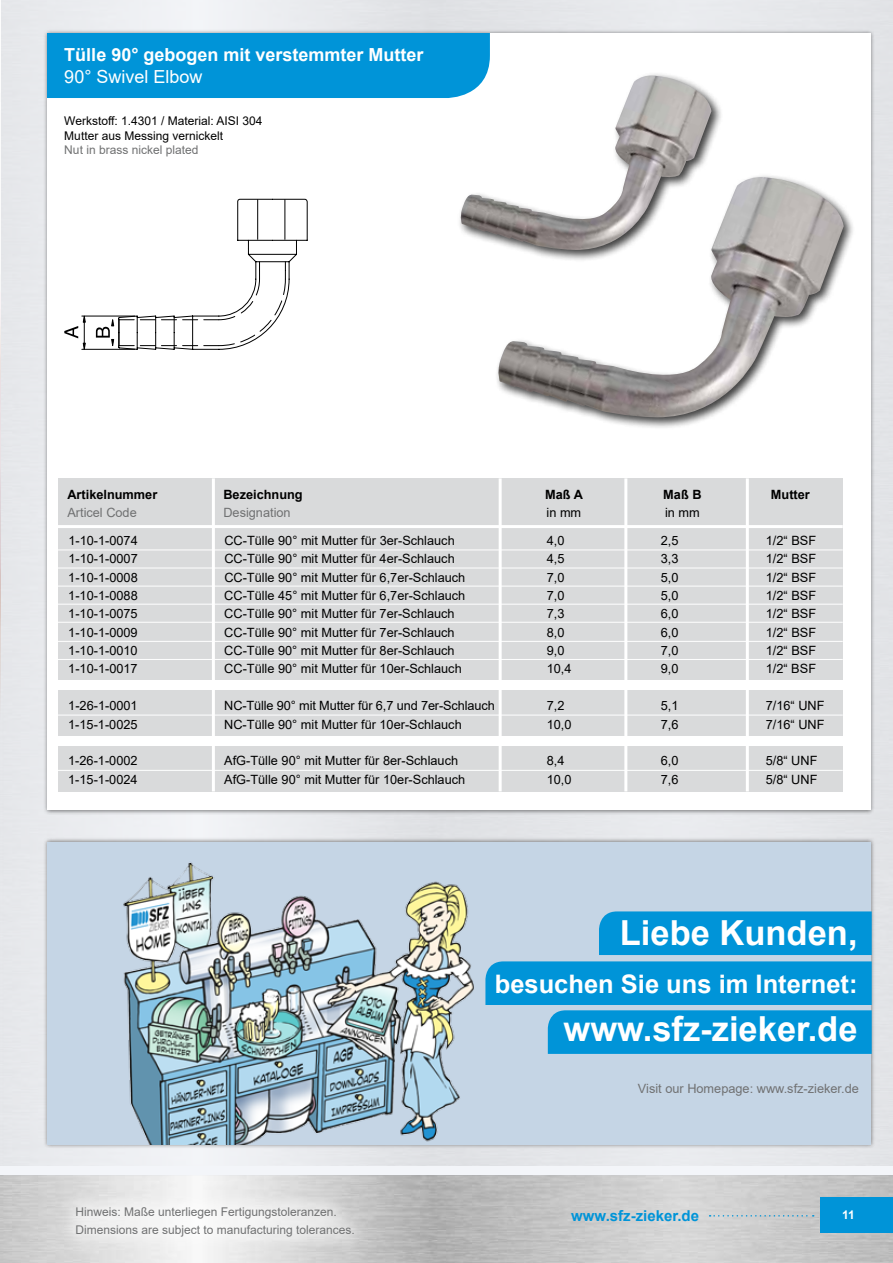
<style>
.page{position:relative;width:893px;height:1263px;background:#fff}
.page>*{position:absolute;margin:0;border:0;box-sizing:border-box;transform-origin:0 0}
.t1{font:700 34.5px "Arial";color:#fff}
.t2{font:700 25.5px "Arial";color:#fff}
.t3{font:700 18px "Arial";color:#fff}
.t4{font:18px "Arial";color:#fff}
.t5{font:700 15px "Arial";color:#0094d8}
.t6{font:12.75px "Arial";color:#000}
.t7{font:12.75px "Arial";color:#707172}
.t8{font:700 12.75px "Arial";color:#000}
.t9{font:12px/18px "Arial";color:#707172}
.t10{font:12px/14.4px "Arial";color:#000}
.t11{font:700 12px "Arial";color:#fff}
</style>
<div class="page">
<img style="left:0;top:1175px;width:893px;height:88px">
<div style="left:58px;top:1189px;width:313px;height:65px;background:#fff;opacity:.75"></div>
<div style="left:821px;top:1197px;width:72px;height:36px;background:#0094d8"></div>
<svg style="left:710px;top:1215px;width:104px;height:1px"></svg>
<img style="left:0;top:93px;width:1px;height:653px">
<div style="left:43px;top:29px;width:832px;height:786px;background:#000;opacity:.5"></div>
<div style="left:48px;top:34px;width:823px;height:776px;background:#fff"></div>
<div style="left:48px;top:34px;width:442px;height:64px;background:#0094d8"></div>
<div style="left:495px;top:173px;width:361px;height:257px;background:#000;opacity:.75"></div>
<img style="left:496px;top:177px;width:348px;height:240px">
<svg style="left:64px;top:198px;width:244px;height:152px"></svg>
<div style="left:457px;top:72px;width:267px;height:190px;background:#000;opacity:.75"></div>
<img style="left:459px;top:76px;width:252px;height:174px">
<div style="left:43px;top:837px;width:833px;height:312px;background:#000;opacity:.5"></div>
<div style="left:48px;top:842px;width:823px;height:302px;background:#c5d5e5"></div>
<div style="left:599px;top:911px;width:273px;height:44px;background:#0094d8"></div>
<svg style="left:527px;top:961px;width:345px;height:93px;background:#129ad9"></svg>
<img style="left:123px;top:862px;width:404px;height:282px">
<div style="left:58px;top:478px;width:784px;height:313px;background:#d9dadb"></div>
<hr style="left:57px;top:525px;width:786px;height:3px;background:#fff">
<hr style="left:57px;top:550px;width:786px;height:1px;background:#fff">
<hr style="left:57px;top:568px;width:786px;height:1px;background:#fff">
<hr style="left:57px;top:586px;width:786px;height:1px;background:#fff">
<hr style="left:57px;top:604px;width:786px;height:1px;background:#fff">
<hr style="left:57px;top:641px;width:786px;height:1px;background:#fff">
<hr style="left:57px;top:659px;width:786px;height:1px;background:#fff">
<hr style="left:212px;top:478px;width:3px;height:313px;background:#fff">
<hr style="left:499px;top:478px;width:3px;height:313px;background:#fff">
<hr style="left:624px;top:478px;width:3px;height:313px;background:#fff">
<hr style="left:746px;top:478px;width:3px;height:313px;background:#fff">
<hr style="left:57px;top:715px;width:786px;height:1px;background:#fff">
<hr style="left:57px;top:770px;width:786px;height:1px;background:#fff">
<hr style="left:57px;top:622px;width:786px;height:1px;background:#fff">
<div style="left:57px;top:680px;width:786px;height:9px;background:#fff"></div>
<div style="left:57px;top:737px;width:786px;height:9px;background:#fff"></div>
<h3 class="t3" style="left:64px;top:42px;width:361px">Tülle 90° gebogen mit verstemmter Mutter</h3>
<h3 class="t4" style="left:64px;top:64px;width:140px">90° Swivel Elbow</h3>
<p class="t10" style="left:64px;top:114px;width:200px">Werkstoff: 1.4301 / Material: AISI 304<br>Mutter aus Messing vernickelt</p>
<p class="t9" style="left:64px;top:141px;width:136px">Nut in brass nickel plated</p>
<p class="t8" style="left:67px;top:485px;width:91px">Artikelnummer</p>
<p class="t8" style="left:223px;top:485px;width:81px">Bezeichnung</p>
<p class="t8" style="left:545px;top:485px;width:39px">Maß A</p>
<p class="t8" style="left:663px;top:485px;width:40px">Maß B</p>
<p class="t8" style="left:771px;top:485px;width:40px">Mutter</p>
<p class="t7" style="left:67px;top:504px;width:71px">Articel Code</p>
<p class="t7" style="left:223px;top:504px;width:69px">Designation</p>
<p class="t6" style="left:547px;top:504px;width:36px">in mm</p>
<p class="t6" style="left:665px;top:504px;width:36px">in mm</p>
<p class="t6" style="left:68px;top:532px;width:71px">1-10-1-0074</p>
<p class="t6" style="left:224px;top:532px;width:232px">CC-Tülle 90° mit Mutter für 3er-Schlauch</p>
<p class="t6" style="left:547px;top:532px;width:19px">4,0</p>
<p class="t6" style="left:661px;top:532px;width:19px">2,5</p>
<p class="t6" style="left:766px;top:532px;width:52px">1/2“ BSF</p>
<p class="t6" style="left:68px;top:550px;width:71px">1-10-1-0007</p>
<p class="t6" style="left:224px;top:550px;width:232px">CC-Tülle 90° mit Mutter für 4er-Schlauch</p>
<p class="t6" style="left:547px;top:550px;width:19px">4,5</p>
<p class="t6" style="left:661px;top:550px;width:19px">3,3</p>
<p class="t6" style="left:766px;top:550px;width:52px">1/2“ BSF</p>
<p class="t6" style="left:68px;top:568px;width:71px">1-10-1-0008</p>
<p class="t6" style="left:224px;top:568px;width:243px">CC-Tülle 90° mit Mutter für 6,7er-Schlauch</p>
<p class="t6" style="left:547px;top:568px;width:19px">7,0</p>
<p class="t6" style="left:661px;top:568px;width:19px">5,0</p>
<p class="t6" style="left:766px;top:568px;width:52px">1/2“ BSF</p>
<p class="t6" style="left:68px;top:587px;width:71px">1-10-1-0088</p>
<p class="t6" style="left:224px;top:587px;width:243px">CC-Tülle 45° mit Mutter für 6,7er-Schlauch</p>
<p class="t6" style="left:547px;top:587px;width:19px">7,0</p>
<p class="t6" style="left:661px;top:587px;width:19px">5,0</p>
<p class="t6" style="left:766px;top:587px;width:52px">1/2“ BSF</p>
<p class="t6" style="left:68px;top:605px;width:71px">1-10-1-0075</p>
<p class="t6" style="left:224px;top:605px;width:232px">CC-Tülle 90° mit Mutter für 7er-Schlauch</p>
<p class="t6" style="left:547px;top:605px;width:19px">7,3</p>
<p class="t6" style="left:661px;top:605px;width:19px">6,0</p>
<p class="t6" style="left:766px;top:605px;width:52px">1/2“ BSF</p>
<p class="t6" style="left:68px;top:623px;width:71px">1-10-1-0009</p>
<p class="t6" style="left:224px;top:623px;width:232px">CC-Tülle 90° mit Mutter für 7er-Schlauch</p>
<p class="t6" style="left:547px;top:623px;width:19px">8,0</p>
<p class="t6" style="left:661px;top:623px;width:19px">6,0</p>
<p class="t6" style="left:766px;top:623px;width:52px">1/2“ BSF</p>
<p class="t6" style="left:68px;top:642px;width:71px">1-10-1-0010</p>
<p class="t6" style="left:224px;top:642px;width:232px">CC-Tülle 90° mit Mutter für 8er-Schlauch</p>
<p class="t6" style="left:547px;top:642px;width:19px">9,0</p>
<p class="t6" style="left:661px;top:642px;width:19px">7,0</p>
<p class="t6" style="left:766px;top:642px;width:52px">1/2“ BSF</p>
<p class="t6" style="left:68px;top:660px;width:71px">1-10-1-0017</p>
<p class="t6" style="left:224px;top:660px;width:239px">CC-Tülle 90° mit Mutter für 10er-Schlauch</p>
<p class="t6" style="left:547px;top:660px;width:26px">10,4</p>
<p class="t6" style="left:661px;top:660px;width:19px">9,0</p>
<p class="t6" style="left:766px;top:660px;width:52px">1/2“ BSF</p>
<p class="t6" style="left:68px;top:697px;width:71px">1-26-1-0001</p>
<p class="t6" style="left:224px;top:697px;width:272px">NC-Tülle 90° mit Mutter für 6,7 und 7er-Schlauch</p>
<p class="t6" style="left:547px;top:697px;width:19px">7,2</p>
<p class="t6" style="left:661px;top:697px;width:19px">5,1</p>
<p class="t6" style="left:766px;top:697px;width:60px">7/16“ UNF</p>
<p class="t6" style="left:68px;top:715px;width:71px">1-15-1-0025</p>
<p class="t6" style="left:224px;top:715px;width:239px">NC-Tülle 90° mit Mutter für 10er-Schlauch</p>
<p class="t6" style="left:547px;top:715px;width:26px">10,0</p>
<p class="t6" style="left:661px;top:715px;width:19px">7,6</p>
<p class="t6" style="left:766px;top:715px;width:60px">7/16“ UNF</p>
<p class="t6" style="left:68px;top:752px;width:71px">1-26-1-0002</p>
<p class="t6" style="left:224px;top:752px;width:235px">AfG-Tülle 90° mit Mutter für 8er-Schlauch</p>
<p class="t6" style="left:547px;top:752px;width:19px">8,4</p>
<p class="t6" style="left:661px;top:752px;width:19px">6,0</p>
<p class="t6" style="left:766px;top:752px;width:53px">5/8“ UNF</p>
<p class="t6" style="left:68px;top:770px;width:71px">1-15-1-0024</p>
<p class="t6" style="left:224px;top:770px;width:243px">AfG-Tülle 90° mit Mutter für 10er-Schlauch</p>
<p class="t6" style="left:547px;top:770px;width:26px">10,0</p>
<p class="t6" style="left:661px;top:770px;width:19px">7,6</p>
<p class="t6" style="left:766px;top:770px;width:53px">5/8“ UNF</p>
<h1 class="t1" style="left:620px;top:909px;width:239px">Liebe Kunden,</h1>
<h2 class="t2" style="left:495px;top:966px;width:364px">besuchen Sie uns im Internet:</h2>
<h1 class="t1" style="left:564px;top:1005px;width:295px">www.sfz-zieker.de</h1>
<p class="t7" style="left:638px;top:1079px;width:222px">Visit our Homepage: www.sfz-zieker.de</p>
<p class="t9" style="left:75px;top:1202px;width:281px">Hinweis: Maße unterliegen Fertigungstoleranzen.<br>Dimensions are subject to manufacturing tolerances.</p>
<p class="t5" style="left:571px;top:1205px;width:129px">www.sfz-zieker.de</p>
<p class="t11" style="left:842px;top:1206px;width:14px">11</p>
</div>
